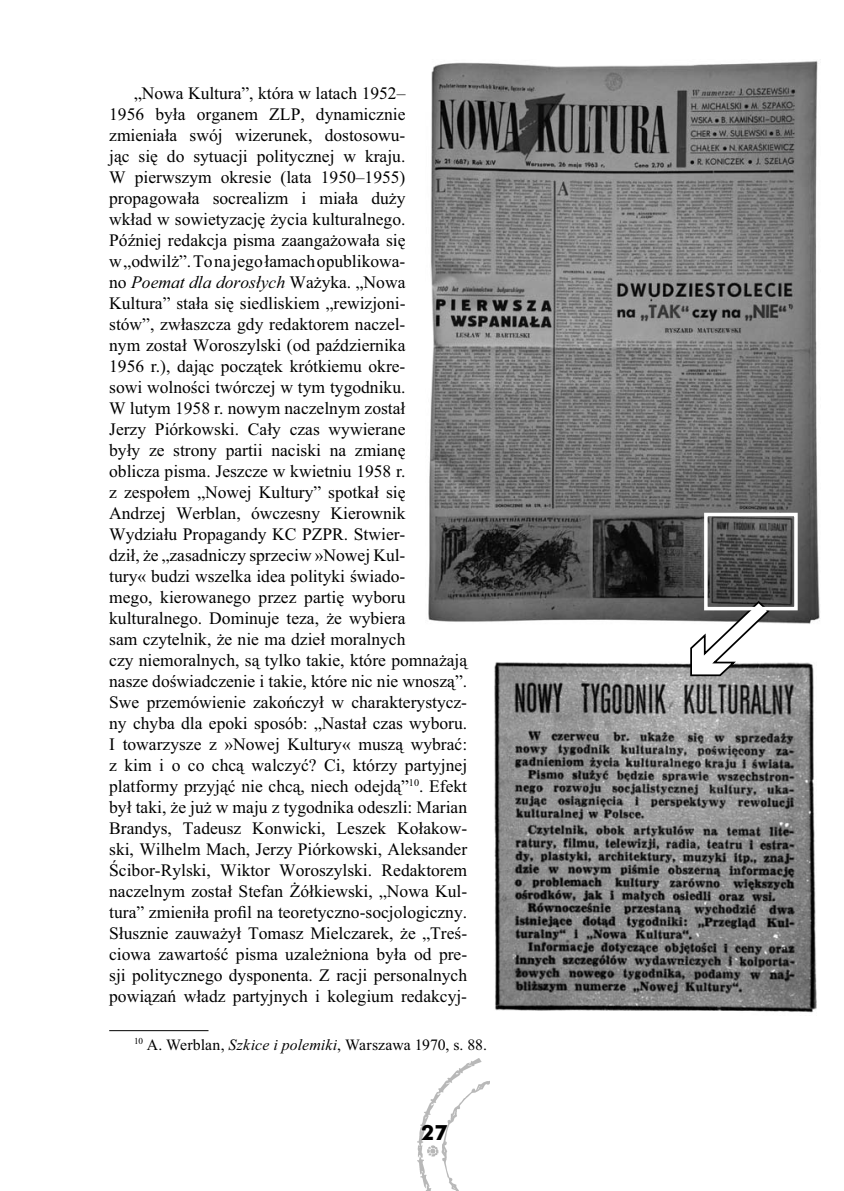
<style>
.page{position:relative;width:844px;height:1191px;background:#fff}
.page>*{position:absolute;margin:0;border:0;box-sizing:border-box;transform-origin:0 0}
.t1{font:700 21px "Futura EU";color:#000}
.t2{font:17.5px/21px "Times New Roman";color:#000}
.t3{font:15.75px "Times New Roman";letter-spacing:.005em;color:#000}
.s1{font-style:italic}
</style>
<div class="page">
<img style="left:418px;top:1058px;width:72px;height:133px">
<hr style="left:109px;top:1030px;width:99px;height:1px;background:#000">
<img style="left:428px;top:61px;width:392px;height:563px">
<img style="left:494px;top:662px;width:323px;height:351px">
<svg style="left:689px;top:599px;width:81px;height:79px"></svg>
<div style="left:704px;top:513px;width:93px;height:97px;border:4px solid #fff"></div>
<p class="t2" style="left:109px;top:84px;width:359px;text-indent:25px">„Nowa Kultura”, która w latach 1952–<br>1956 była organem ZLP, dynamicznie zmieniała swój wizerunek, dostosowu-<br>jąc się do sytuacji politycznej w kraju.<br>W pierwszym okresie (lata 1950–1955) propagowała socrealizm i miała duży<br>wkład w sowietyzację życia kulturalnego.<br>Później redakcja pisma zaangażowała się<br>w „odwilż”. To na jego łamach opublikowa-<br>no <span class="s1">Poemat dla dorosłych</span> Ważyka. „Nowa Kultura” stała się siedliskiem „rewizjoni-<br>stów”, zwłaszcza gdy redaktorem naczel-<br>nym został Woroszylski (od października<br>1956 r.), dając początek krótkiemu okre-<br>sowi wolności twórczej w tym tygodniku.<br>W lutym 1958 r. nowym naczelnym został<br>Jerzy Piórkowski. Cały czas wywierane<br>były ze strony partii naciski na zmianę<br>oblicza pisma. Jeszcze w kwietniu 1958 r.<br>z zespołem „Nowej Kultury” spotkał się<br>Andrzej Werblan, ówczesny Kierownik Wydziału Propagandy KC PZPR. Stwier-<br>dził, że „zasadniczy sprzeciw »Nowej Kul-<br>tury« budzi wszelka idea polityki świado-<br>mego, kierowanego przez partię wyboru kulturalnego. Dominuje teza, że wybiera<br>sam czytelnik, że nie ma dzieł moralnych<br>czy niemoralnych, są tylko takie, które pomnażają nasze doświadczenie i takie, które nic nie wnoszą”.<br>Swe przemówienie zakończył w charakterystycz&shy;ny chyba dla epoki sposób: „Nastał czas wyboru.<br>I towarzysze z »Nowej Kultury« muszą wybrać: z kim i o co chcą walczyć? Ci, którzy partyjnej platformy przyjąć nie chcą, niech odejdą”<sup>10</sup>. Efekt był taki, że już w maju z tygodnika odeszli: Marian Brandys, Tadeusz Konwicki, Leszek Kołakow&shy;ski, Wilhelm Mach, Jerzy Piórkowski, Aleksander Ścibor-Rylski, Wiktor Woroszylski. Redaktorem naczelnym został Stefan Żółkiewski, „Nowa Kul&shy;tura” zmieniła profil na teoretyczno-socjologiczny.<br>Słusznie zauważył Tomasz Mielczarek, że „Treś&shy;ciowa zawartość pisma uzależniona była od pre&shy;sji politycznego dysponenta. Z racji personalnych powiązań władz partyjnych i kolegium redakcyj-</p>
<p class="t3" style="left:134px;top:1038px;width:354px"><sup>10</sup> A. Werblan, <span class="s1">Szkice i polemiki</span>, Warszawa 1970, s. 88.</p>
<p class="t1" style="left:421px;top:1124px;width:28px">27</p>
</div>
